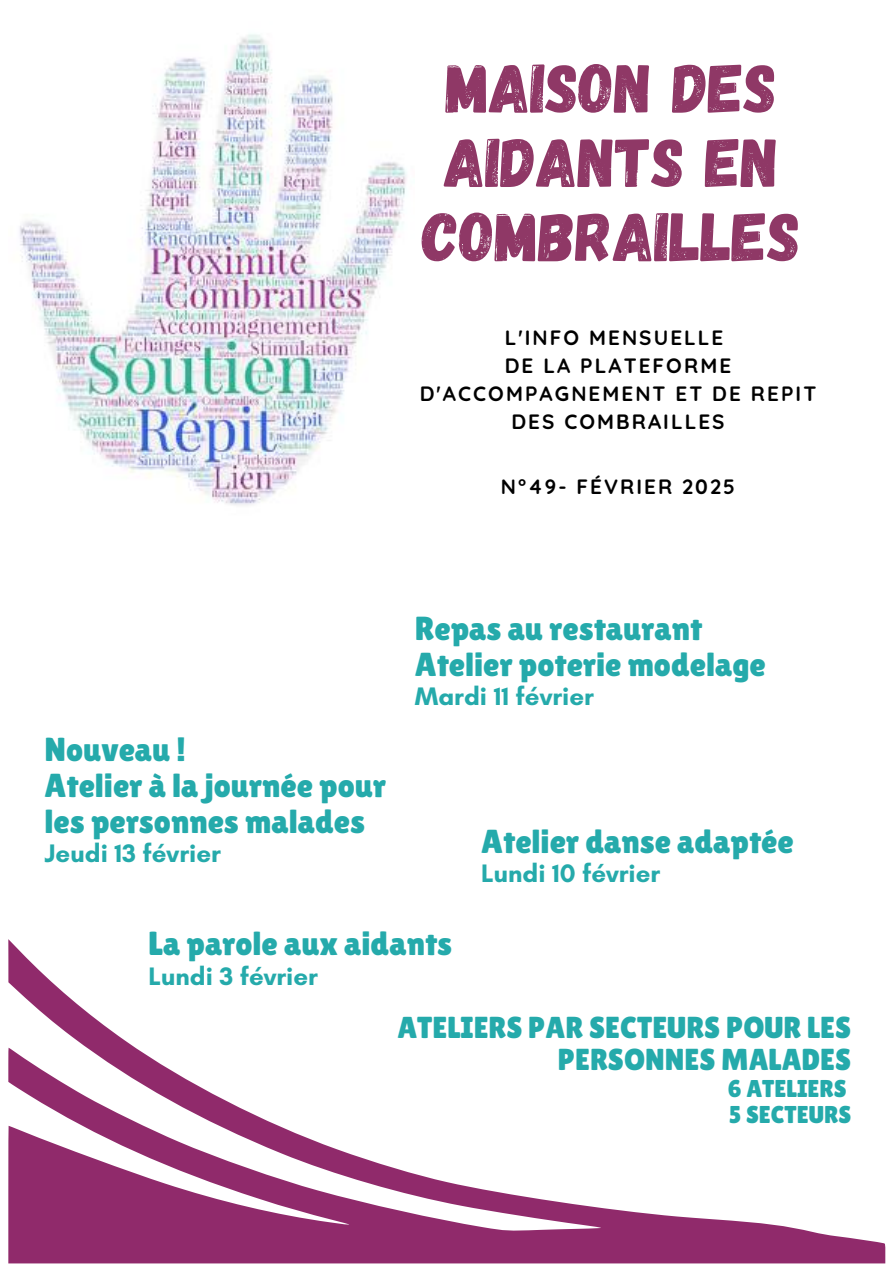
<style>
.page{position:relative;width:894px;height:1264px;background:#fff}
.page>*{position:absolute;margin:0;border:0;box-sizing:border-box;transform-origin:0 0}
.t1{font:68.85px/74.2px "Gagalin";color:#8f3866;text-align:center}
.t2{font:33.3px/36px "Lilita One";color:#25aaab}
.t3{font:30.3px/32.7px "Lilita One";color:#25aaab;text-align:right}
.t4{font:700 25.8px "Glacial Indifference";color:#25aaab}
.t5{font:24.3px/25.8px "Lilita One";color:#25aaab}
.t6{font:700 20.7px/28.2px "Quicksand";letter-spacing:.1em;color:#000;text-align:center}
</style>
<div class="page">
<svg style="left:8px;top:939px;width:877px;height:324px"></svg>
<img style="left:20px;top:34px;width:387px;height:471px">
<h1 class="t1" style="left:422px;top:48px;width:380px">MAISON DES<br>AIDANTS EN<br>COMBRAILLES</h1>
<p class="t6" style="left:419px;top:323px;width:398px">L'INFO MENSUELLE<br>DE LA PLATEFORME<br>D'ACCOMPAGNEMENT ET DE REPIT<br>DES COMBRAILLES</p>
<p class="t6" style="left:500px;top:472px;width:236px">N°49- FÉVRIER 2025</p>
<p class="t2" style="left:45px;top:731px;width:343px">Nouveau !<br>Atelier à la journée pour les personnes malades</p>
<p class="t4" style="left:45px;top:837px;width:178px">Jeudi 13 février</p>
<p class="t2" style="left:415px;top:610px;width:352px">Repas au restaurant<br>Atelier poterie modelage</p>
<p class="t4" style="left:415px;top:680px;width:181px">Mardi 11 février</p>
<p class="t2" style="left:481px;top:822px;width:314px">Atelier danse adaptée</p>
<p class="t4" style="left:481px;top:857px;width:180px">Lundi 10 février</p>
<p class="t2" style="left:148px;top:925px;width:305px">La parole aux aidants</p>
<p class="t4" style="left:148px;top:960px;width:171px">Lundi 3 février</p>
<p class="t3" style="left:397px;top:1010px;width:455px">ATELIERS PAR SECTEURS POUR LES<br>PERSONNES MALADES</p>
<p class="t5" style="left:727px;top:1075px;width:125px">6 ATELIERS<br>5 SECTEURS</p>
</div>
